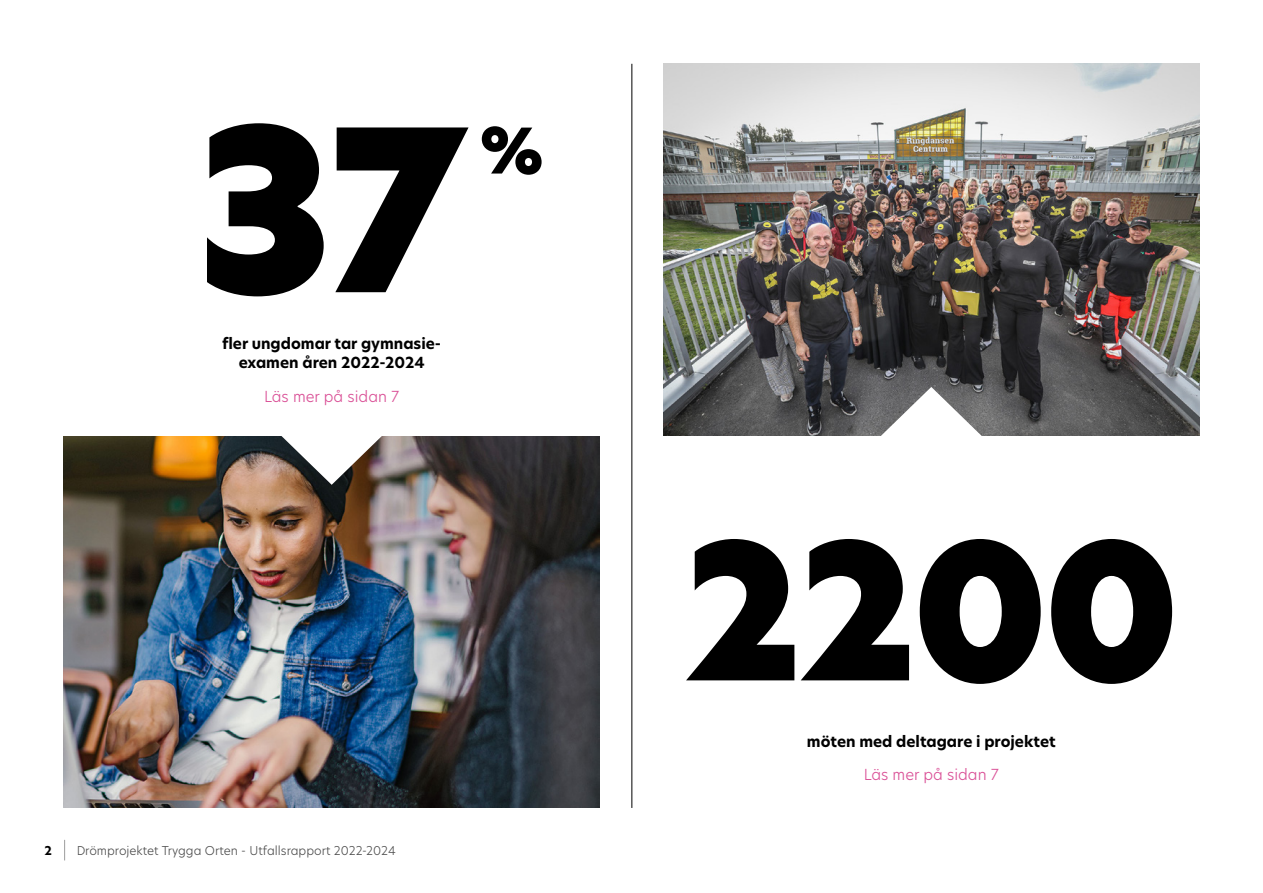
<style>
.page{position:relative;width:1263px;height:893px;background:#fff}
.page>*{position:absolute;margin:0;border:0;box-sizing:border-box;transform-origin:0 0}
.Brödtext{font:220.5px "New Hero Super";color:#000}
.Brödtext-2{font:184.65px "New Hero Super";color:#000}
.Brödtext-3{font:61.5px "New Hero Super";color:#000}
.t1{font:700 15px/19.5px "New Hero";color:#000;text-align:center}
.t2{font:300 15px "New Hero";color:#da5197}
.t3{font:300 12px "New Hero";color:#000}
.t4{font:700 12px "New Hero";color:#000}
</style>
<div class="page">
<img style="left:663px;top:64px;width:536px;height:371px">
<svg style="left:881px;top:387px;width:101px;height:49px"></svg>
<img style="left:64px;top:436px;width:536px;height:372px">
<svg style="left:281px;top:436px;width:101px;height:49px"></svg>
<hr style="left:631px;top:64px;width:1px;height:744px;background:#000">
<svg style="left:64px;top:840px;width:1px;height:20px"></svg>
<p class="Brödtext" style="left:196px;top:60px;width:273px">37</p>
<p class="Brödtext-3" style="left:480px;top:109px;width:65px">%</p>
<p class="t1" style="left:222px;top:333px;width:221px">fler ungdomar tar gymnasie&shy;examen åren 2022-2024</p>
<p class="t2" style="left:264px;top:386px;width:137px">Läs mer på sidan 7</p>
<p class="t4" style="left:44px;top:842px;width:9px">2</p>
<p class="t3" style="left:77px;top:842px;width:321px">Drömprojektet Trygga Orten - Utfallsrapport 2022-2024</p>
<p class="Brödtext-2" style="left:683px;top:486px;width:498px">2200</p>
<p class="t1" style="left:807px;top:732px;width:250px">möten med deltagare i projektet</p>
<p class="t2" style="left:864px;top:764px;width:137px">Läs mer på sidan 7</p>
</div>
